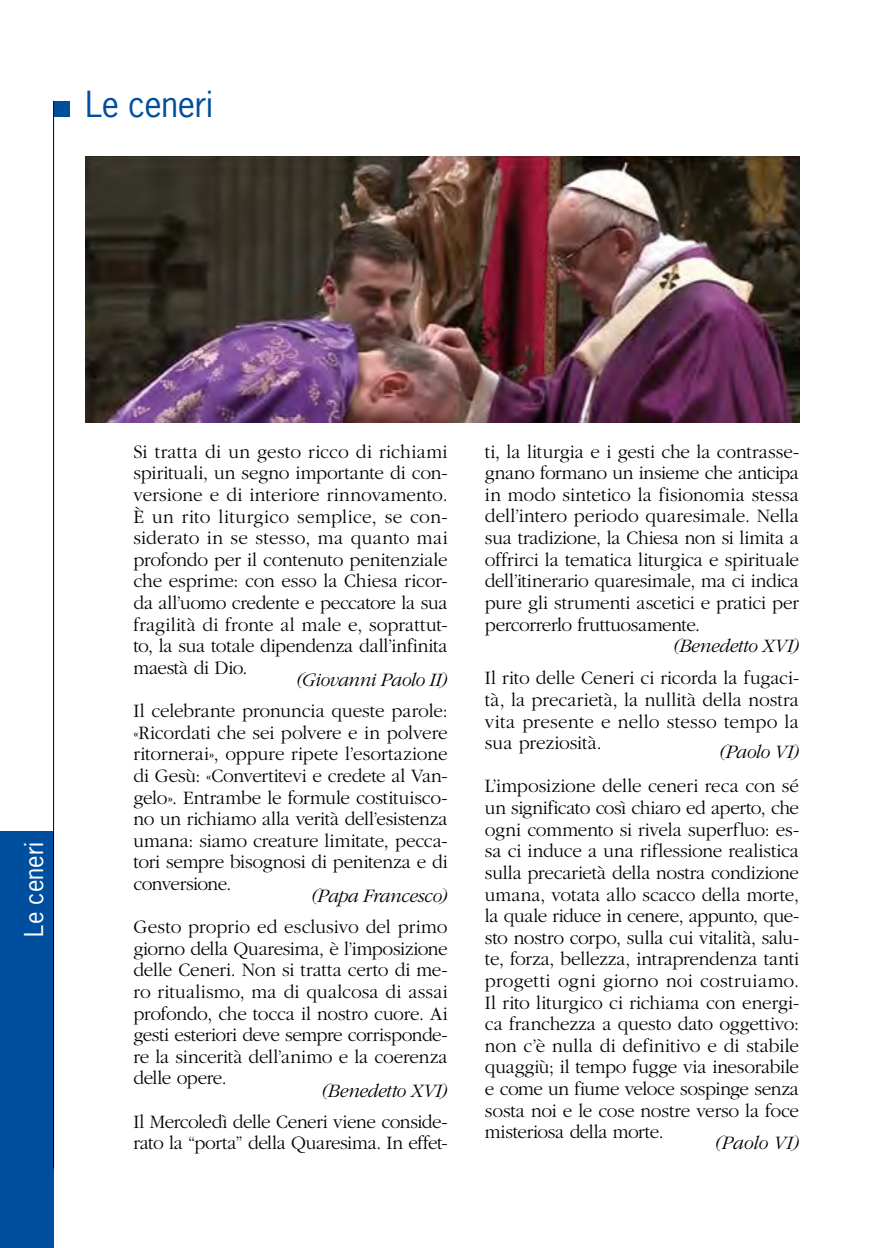
<style>
.page{position:relative;width:879px;height:1248px;background:#fff}
.page>*{position:absolute;margin:0;border:0;box-sizing:border-box;transform-origin:0 0}
.t1{font:33.8px "News Gothic";letter-spacing:-.015em;color:#004f9f}
.t2{font:24.4px "News Gothic";color:#fff}
.t3{font:300 19.8px/21.6px "Garamond";letter-spacing:-.015em;color:#000;text-align:justify}
.t4{font:italic 300 19.8px "Garamond";letter-spacing:-.02em;color:#000}
</style>
<div class="page">
<div style="left:54px;top:101px;width:16px;height:16px;background:#004f9f"></div>
<div style="left:0;top:831px;width:54px;height:416px;background:#004f9f"></div>
<hr style="left:53px;top:101px;width:1px;height:1067px;background:#000">
<img style="left:86px;top:156px;width:713px;height:267px">
<h1 class="t1" style="left:86px;top:82px;width:129px">Le ceneri</h1>
<p class="t2" style="left:18px;top:936px;width:96px;rotate:-90deg">Le ceneri</p>
<p class="t3" style="left:133px;top:441px;width:316px">Si tratta di un gesto ricco di richiami spirituali, un segno importante di con&shy;versione e di interiore rinnovamento.<br>È un rito liturgico semplice, se con&shy;siderato in se stesso, ma quanto mai profondo per il contenuto penitenziale che esprime: con esso la Chiesa ricor&shy;da all’uomo credente e peccatore la sua fragilità di fronte al male e, soprattut&shy;to, la sua totale dipendenza dall’infinita maestà di Dio.</p>
<p class="t4" style="left:296px;top:669px;width:153px">(Giovanni Paolo II)</p>
<p class="t3" style="left:133px;top:700px;width:316px">Il celebrante pronuncia queste parole: «Ricordati che sei polvere e in polvere ritornerai», oppure ripete l’esortazione di Gesù: «Convertitevi e credete al Van&shy;gelo». Entrambe le formule costituisco&shy;no un richiamo alla verità dell’esistenza umana: siamo creature limitate, pecca&shy;tori sempre bisognosi di penitenza e di conversione.</p>
<p class="t4" style="left:311px;top:885px;width:138px">(Papa Francesco)</p>
<p class="t3" style="left:133px;top:916px;width:316px">Gesto proprio ed esclusivo del primo giorno della Quaresima, è l’imposizione delle Ceneri. Non si tratta certo di me&shy;ro ritualismo, ma di qualcosa di assai profondo, che tocca il nostro cuore. Ai gesti esteriori deve sempre corrisponde&shy;re la sincerità dell’animo e la coerenza delle opere.</p>
<p class="t4" style="left:322px;top:1079px;width:127px">(Benedetto XVI)</p>
<p class="t3" style="left:133px;top:1110px;width:316px">Il Mercoledì delle Ceneri viene conside&shy;rato la “porta” della Quaresima. In effet-</p>
<p class="t3" style="left:485px;top:441px;width:316px">ti, la liturgia e i gesti che la contrasse&shy;gnano formano un insieme che anticipa in modo sintetico la fisionomia stessa dell’intero periodo quaresimale. Nella sua tradizione, la Chiesa non si limita a offrirci la tematica liturgica e spirituale dell’itinerario quaresimale, ma ci indica pure gli strumenti ascetici e pratici per percorrerlo fruttuosamente.</p>
<p class="t4" style="left:673px;top:635px;width:127px">(Benedetto XVI)</p>
<p class="t3" style="left:485px;top:667px;width:316px">Il rito delle Ceneri ci ricorda la fugaci&shy;tà, la precarietà, la nullità della nostra vita presente e nello stesso tempo la sua preziosità.</p>
<p class="t4" style="left:719px;top:741px;width:81px">(Paolo VI)</p>
<p class="t3" style="left:485px;top:775px;width:316px">L’imposizione delle ceneri reca con sé un significato così chiaro ed aperto, che ogni commento si rivela superfluo: es&shy;sa ci induce a una riflessione realistica sulla precarietà della nostra condizione umana, votata allo scacco della morte, la quale riduce in cenere, appunto, que&shy;sto nostro corpo, sulla cui vitalità, salu&shy;te, forza, bellezza, intraprendenza tanti progetti ogni giorno noi costruiamo.<br>Il rito liturgico ci richiama con energi&shy;ca franchezza a questo dato oggettivo: non c’è nulla di definitivo e di stabile quaggiù; il tempo fugge via inesorabile e come un fiume veloce sospinge senza sosta noi e le cose nostre verso la foce misteriosa della morte.</p>
<p class="t4" style="left:715px;top:1131px;width:85px">(Paolo VI)</p>
</div>
